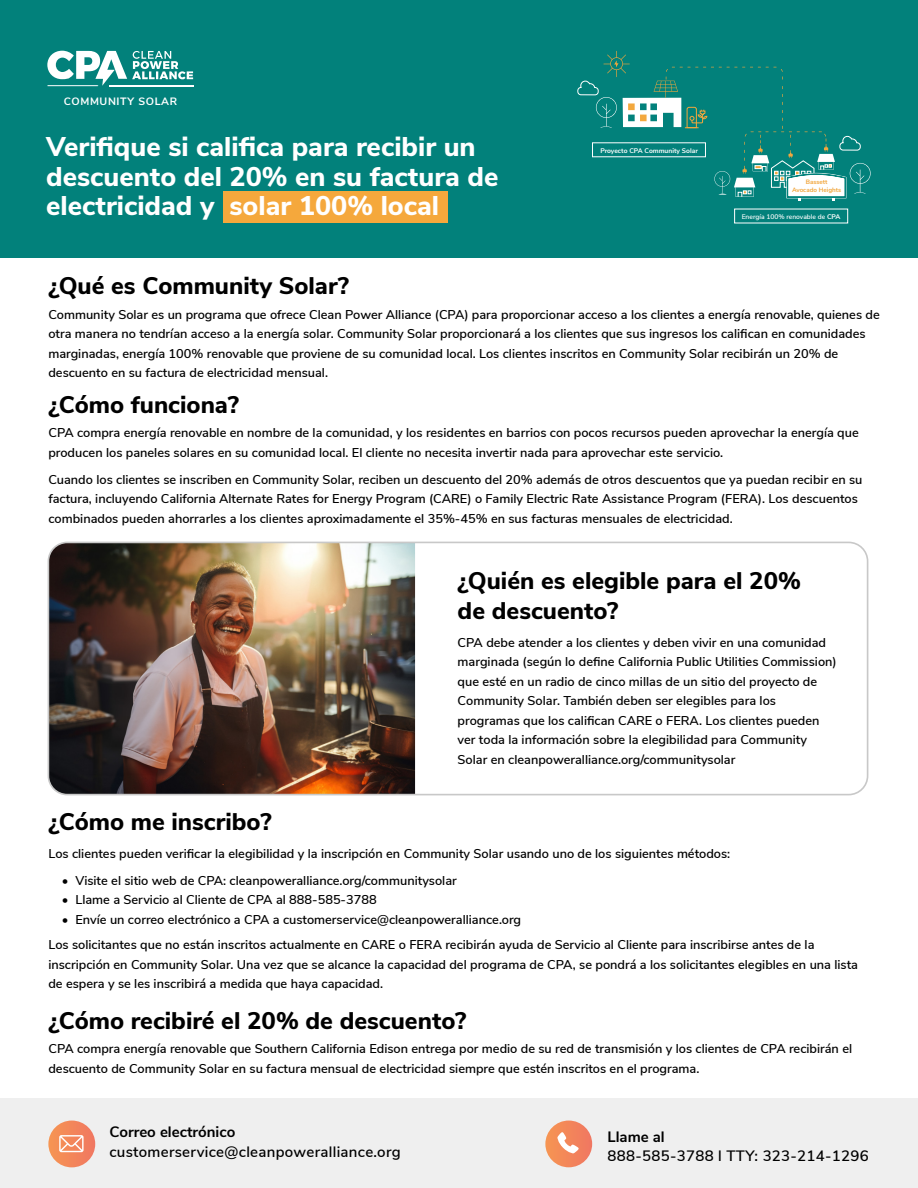
<style>
.page{position:relative;width:918px;height:1188px;background:#fff}
.page>*{position:absolute;margin:0;border:0;box-sizing:border-box;transform-origin:0 0}
.t1{font:800 27px/29.5px "Nunito Sans";color:#fff}
.t2{font:800 24px/30px "Nunito Sans";color:#000}
.t3{font:600 15px "Nunito Sans";letter-spacing:.02em;color:#000}
.t4{font:700 15px "Nunito Sans";color:#000}
.t5{font:600 12.75px/19.5px "Nunito Sans";color:#000}
.t6{font:700 10.65px "Nunito Sans";letter-spacing:.06em;color:#fff}
.t7{font:600 6.75px "Nunito Sans";color:#fff}
.t8{font:700 6.75px "Nunito Sans";color:#fff}
.t9{font:700 6.3px/7.8px "Nunito Sans";color:#f1a63d;text-align:center}
.s1{font-weight:700}
</style>
<div class="page">
<div style="left:0;top:0;width:918px;height:258px;background:#02817b"></div>
<hr style="left:109px;top:85px;width:85px;height:1px;background:#fff">
<svg style="left:47px;top:51px;width:146px;height:35px"></svg>
<div style="left:223px;top:192px;width:225px;height:31px;background:#f5a83c"></div>
<div style="left:0;top:1098px;width:918px;height:90px;background:#efefef"></div>
<div style="left:48px;top:1121px;width:47px;height:46px;background:linear-gradient(to right,#f69856,#f07660);border-radius:23px"></div>
<svg style="left:59px;top:1135px;width:25px;height:17px"></svg>
<div style="left:545px;top:1121px;width:47px;height:46px;background:linear-gradient(to right,#f69856,#f07760);border-radius:23px"></div>
<svg style="left:557px;top:1132px;width:22px;height:21px"></svg>
<img style="left:48px;top:542px;width:367px;height:253px">
<div style="left:48px;top:542px;width:820px;height:253px;border:2px solid #c8c8c8;border-radius:19px"></div>
<svg style="left:577px;top:51px;width:294px;height:150px"></svg>
<p class="t6" style="left:64px;top:93px;width:115px">COMMUNITY SOLAR</p>
<h1 class="t1" style="left:46px;top:131px;width:454px">Verifique si califica para recibir un descuento del 20% en su factura de electricidad y solar 100% local</h1>
<p class="t8" style="left:600px;top:145px;width:99px">Proyecto CPA Community Solar</p>
<p class="t9" style="left:792px;top:177px;width:51px">Bassett<br>Avocado Heights</p>
<p class="t7" style="left:742px;top:212px;width:100px">Energía 100% renovable de <span class="s1">CPA</span></p>
<h2 class="t2" style="left:48px;top:270px;width:302px">¿Qué es Community Solar?</h2>
<p class="t5" style="left:48px;top:304px;width:833px">Community Solar es un programa que ofrece Clean Power Alliance (CPA) para proporcionar acceso a los clientes a energía renovable, quienes de otra manera no tendrían acceso a la energía solar. Community Solar proporcionará a los clientes que sus ingresos los califican en comunidades marginadas, energía 100% renovable que proviene de su comunidad local. Los clientes inscritos en Community Solar recibirán un 20% de descuento en su factura de electricidad mensual.</p>
<h2 class="t2" style="left:48px;top:388px;width:192px">¿Cómo funciona?</h2>
<p class="t5" style="left:48px;top:422px;width:812px">CPA compra energía renovable en nombre de la comunidad, y los residentes en barrios con pocos recursos pueden aprovechar la energía que producen los paneles solares en su comunidad local. El cliente no necesita invertir nada para aprovechar este servicio.</p>
<p class="t5" style="left:48px;top:469px;width:816px">Cuando los clientes se inscriben en Community Solar, reciben un descuento del 20% además de otros descuentos que ya puedan recibir en su factura, incluyendo California Alternate Rates for Energy Program (CARE) o Family Electric Rate Assistance Program (FERA). Los descuentos combinados pueden ahorrarles a los clientes aproximadamente el 35%-45% en sus facturas mensuales de electricidad.</p>
<h2 class="t2" style="left:458px;top:564px;width:345px">¿Quién es elegible para el 20% de descuento?</h2>
<p class="t5" style="left:458px;top:632px;width:381px">CPA debe atender a los clientes y deben vivir en una comunidad marginada (según lo define California Public Utilities Commission) que esté en un radio de cinco millas de un sitio del proyecto de Community Solar. También deben ser elegibles para los programas que los califican CARE o FERA. Los clientes pueden ver toda la información sobre la elegibilidad para Community Solar en cleanpoweralliance.org/communitysolar</p>
<h2 class="t2" style="left:48px;top:806px;width:225px">¿Cómo me inscribo?</h2>
<p class="t5" style="left:48px;top:843px;width:683px">Los clientes pueden verificar la elegibilidad y la inscripción en Community Solar usando uno de los siguientes métodos:</p>
<p class="t5" style="left:62px;top:870px;width:396px">• Visite el sitio web de CPA: cleanpoweralliance.org/communitysolar</p>
<p class="t5" style="left:62px;top:889px;width:316px">• Llame a Servicio al Cliente de CPA al 888-585-3788</p>
<p class="t5" style="left:48px;top:906px;width:768px;line-height:25.5px;text-indent:13px">• Envíe un correo electrónico a CPA a customerservice@cleanpoweralliance.org<br>Los solicitantes que no están inscritos actualmente en CARE o FERA recibirán ayuda de Servicio al Cliente para inscribirse antes de la</p>
<p class="t5" style="left:48px;top:954px;width:811px">inscripción en Community Solar. Una vez que se alcance la capacidad del programa de CPA, se pondrá a los solicitantes elegibles en una lista de espera y se les inscribirá a medida que haya capacidad.</p>
<h2 class="t2" style="left:48px;top:1004px;width:420px">¿Cómo recibiré el 20% de descuento?</h2>
<p class="t5" style="left:48px;top:1038px;width:805px">CPA compra energía renovable que Southern California Edison entrega por medio de su red de transmisión y los clientes de CPA recibirán el descuento de Community Solar en su factura mensual de electricidad siempre que estén inscritos en el programa.</p>
<p class="t4" style="left:109px;top:1121px;width:128px">Correo electrónico</p>
<p class="t3" style="left:109px;top:1141px;width:293px">customerservice@cleanpoweralliance.org</p>
<p class="t4" style="left:608px;top:1126px;width:59px">Llame al</p>
<p class="t3" style="left:608px;top:1144px;width:263px">888-585-3788 l TTY: 323-214-1296</p>
</div>
